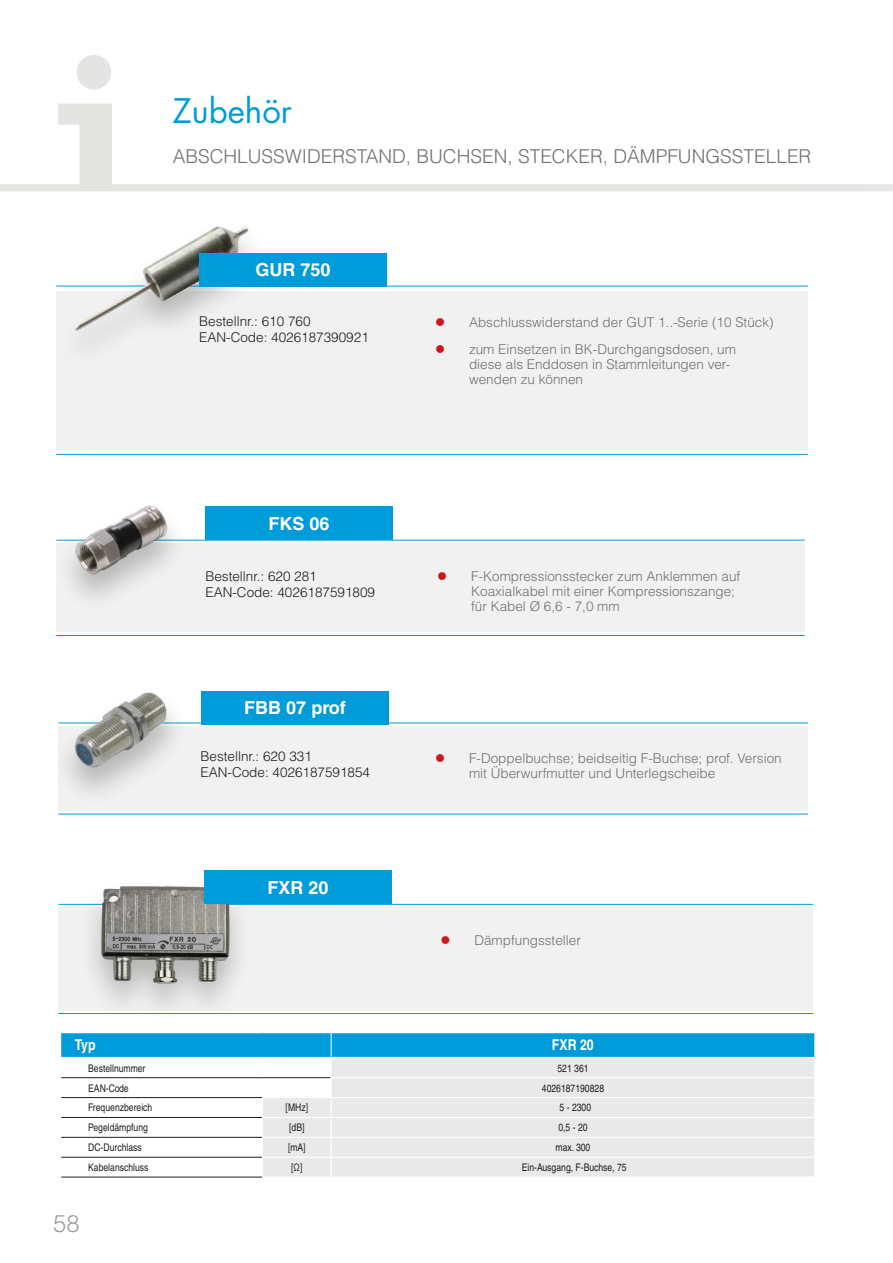
<style>
.page{position:relative;width:893px;height:1263px;background:#fff}
.page>*{position:absolute;margin:0;border:0;box-sizing:border-box;transform-origin:0 0}
.t1{font:33px "Futura Std";color:#009bd9}
.t2{font:300 24px "Helvetica LT Std";color:#9d9d9d}
.t3{font:300 19.05px "Helvetica LT Std";color:#70706f}
.t4{font:700 18px "Helvetica LT Std";color:#fff}
.t5{font:700 condensed 15px "Helvetica LT Pro";color:#fff}
.t6{font:300 13.5px/14.9px "Helvetica LT Std";color:#70706f}
.t7{font:300 13.5px/16.2px "Helvetica LT Std";color:#1d1d1b}
.t8{font:condensed 10.5px "Helvetica LT Pro";color:#1d1d1b}
</style>
<div class="page">
<svg style="left:0;top:104px;width:893px;height:87px"></svg>
<div style="left:77px;top:55px;width:34px;height:34px;background:#e4e4e3;border-radius:50%"></div>
<hr style="left:58px;top:723px;width:750px;height:1px;background:#009bd9">
<hr style="left:58px;top:814px;width:750px;height:1px;background:#009bd9">
<div style="left:58px;top:726px;width:750px;height:85px;background:#f1f1f1"></div>
<div style="left:52px;top:687px;width:138px;height:121px;background:#1d1d1b;opacity:.28"></div>
<img style="left:65px;top:687px;width:112px;height:91px">
<div style="left:201px;top:691px;width:188px;height:33px;background:#009bd9"></div>
<hr style="left:58px;top:904px;width:755px;height:1px;background:#009bd9">
<hr style="left:58px;top:1013px;width:755px;height:1px;background:#009bd9">
<div style="left:58px;top:907px;width:755px;height:104px;background:#f1f1f1"></div>
<div style="left:78px;top:879px;width:174px;height:144px;background:#1d1d1b;opacity:.28"></div>
<img style="left:85px;top:879px;width:161px;height:115px">
<div style="left:204px;top:871px;width:188px;height:33px;background:#009bd9"></div>
<hr style="left:61px;top:1177px;width:201px;height:1px;background:#1d1d1b">
<svg style="left:61px;top:1031px;width:753px;height:145px"></svg>
<hr style="left:56px;top:286px;width:752px;height:1px;background:#009bd9">
<hr style="left:56px;top:454px;width:752px;height:1px;background:#009bd9">
<div style="left:56px;top:291px;width:752px;height:160px;background:#f1f1f1"></div>
<div style="left:54px;top:221px;width:216px;height:148px;background:#f1f1f1"></div>
<img style="left:38px;top:191px;width:253px;height:162px">
<div style="left:199px;top:253px;width:188px;height:34px;background:#009bd9"></div>
<hr style="left:56px;top:540px;width:749px;height:1px;background:#009bd9">
<hr style="left:56px;top:635px;width:749px;height:1px;background:#009bd9">
<div style="left:56px;top:543px;width:749px;height:89px;background:#f1f1f1"></div>
<div style="left:54px;top:501px;width:135px;height:112px;background:#1d1d1b;opacity:.28"></div>
<img style="left:71px;top:501px;width:104px;height:78px">
<div style="left:205px;top:507px;width:188px;height:33px;background:#009bd9"></div>
<h1 class="t1" style="left:173px;top:90px;width:121px">Zubehör</h1>
<h3 class="t3" style="left:173px;top:144px;width:640px">ABSCHLUSSWIDERSTAND, BUCHSEN, STECKER, DÄMPFUNGSSTELLER</h3>
<h3 class="t4" style="left:255px;top:259px;width:77px">GUR 750</h3>
<p class="t7" style="left:199px;top:313px;width:171px">Bestellnr.: 610 760<br>EAN-Code: 4026187390921</p>
<h3 class="t4" style="left:268px;top:512px;width:63px">FKS 06</h3>
<p class="t7" style="left:205px;top:568px;width:171px">Bestellnr.: 620 281<br>EAN-Code: 4026187591809</p>
<h3 class="t4" style="left:244px;top:697px;width:103px">FBB 07 prof</h3>
<p class="t7" style="left:201px;top:748px;width:171px">Bestellnr.: 620 331<br>EAN-Code: 4026187591854</p>
<h3 class="t4" style="left:267px;top:876px;width:63px">FXR 20</h3>
<p class="t6" style="left:469px;top:308px;width:306px;line-height:27.6px">Abschlusswiderstand der GUT 1..-Serie (10 Stück) zum Einsetzen in BK-Durchgangsdosen, um</p>
<p class="t6" style="left:469px;top:357px;width:263px">diese als Enddosen in Stammleitungen ver&shy;wenden zu können</p>
<p class="t6" style="left:471px;top:569px;width:271px">F-Kompressionsstecker zum Anklemmen auf<br>Koaxialkabel mit einer Kompressionszange; für Kabel Ø 6,6 - 7,0 mm</p>
<p class="t6" style="left:469px;top:750px;width:314px">F-Doppelbuchse; beidseitig F-Buchse; prof. Version mit Überwurfmutter und Unterlegscheibe</p>
<p class="t6" style="left:474px;top:933px;width:108px">Dämpfungssteller</p>
<p class="t5" style="left:75px;top:1036px;width:22px">Typ</p>
<p class="t5" style="left:552px;top:1036px;width:43px">FXR 20</p>
<p class="t8" style="left:88px;top:1061px;width:59px">Bestellnummer</p>
<p class="t8" style="left:557px;top:1061px;width:33px">521 361</p>
<p class="t8" style="left:88px;top:1081px;width:42px">EAN-Code</p>
<p class="t8" style="left:542px;top:1081px;width:64px">4026187190828</p>
<p class="t8" style="left:88px;top:1101px;width:66px">Frequenzbereich</p>
<p class="t8" style="left:286px;top:1101px;width:24px">[MHz]</p>
<p class="t8" style="left:560px;top:1101px;width:33px">5 - 2300</p>
<p class="t8" style="left:88px;top:1121px;width:61px">Pegeldämpfung</p>
<p class="t8" style="left:289px;top:1121px;width:17px">[dB]</p>
<p class="t8" style="left:558px;top:1121px;width:31px">0,5 - 20</p>
<p class="t8" style="left:88px;top:1141px;width:55px">DC-Durchlass</p>
<p class="t8" style="left:288px;top:1141px;width:19px">[mA]</p>
<p class="t8" style="left:556px;top:1141px;width:36px">max. 300</p>
<p class="t8" style="left:88px;top:1161px;width:62px">Kabelanschluss</p>
<p class="t8" style="left:291px;top:1161px;width:13px">[Ω]</p>
<p class="t8" style="left:522px;top:1161px;width:106px">Ein-Ausgang, F-Buchse, 75</p>
<h2 class="t2" style="left:53px;top:1209px;width:28px">58</h2>
</div>
